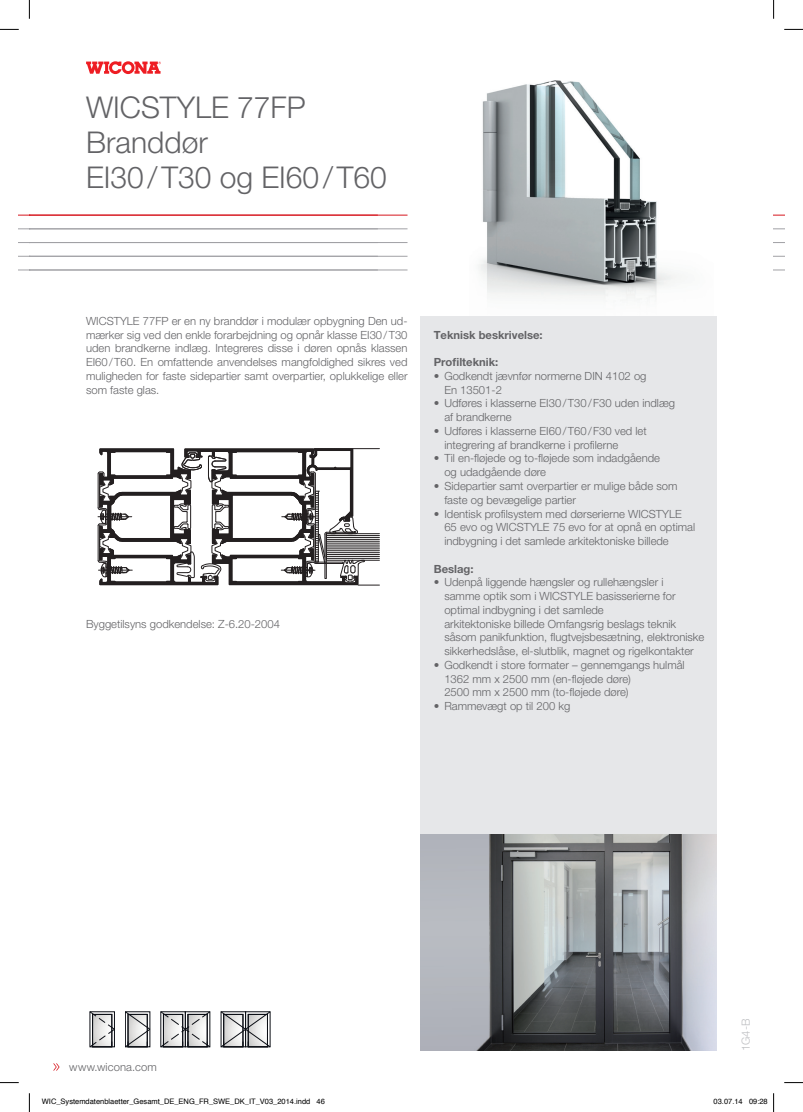
<style>
.page{position:relative;width:803px;height:1112px;background:#fff}
.page>*{position:absolute;margin:0;border:0;box-sizing:border-box;transform-origin:0 0}
.t1{font:300 30px/35px "Helvetica Neue LT Pro";color:#636366}
.t2{font:300 11.25px/13.8px "Helvetica Neue LT Pro";color:#636366}
.t3{font:700 11.25px "Helvetica Neue LT Pro";color:#636366}
.t4{font:300 11.25px "Helvetica Neue LT Pro";color:#bebfc2}
.t5{font:7.5px "Helvetica";color:#000}
</style>
<div class="page">
<svg style="left:86px;top:61px;width:75px;height:13px"></svg>
<img style="left:478px;top:80px;width:199px;height:220px">
<div style="left:420px;top:316px;width:297px;height:734px;background:#e6e7e9"></div>
<img style="left:420px;top:834px;width:297px;height:216px">
<svg style="left:90px;top:1011px;width:25px;height:35px"></svg>
<svg style="left:125px;top:1011px;width:25px;height:35px"></svg>
<svg style="left:160px;top:1011px;width:50px;height:35px"></svg>
<svg style="left:221px;top:1011px;width:49px;height:35px"></svg>
<svg style="left:98px;top:448px;width:281px;height:137px"></svg>
<svg style="left:53px;top:1063px;width:7px;height:7px"></svg>
<hr style="left:29px;top:215px;width:378px;height:1px;background:#d7171f">
<hr style="left:29px;top:228px;width:378px;height:1px;background:#a1a1a5">
<hr style="left:29px;top:242px;width:378px;height:1px;background:#a1a1a5">
<hr style="left:29px;top:256px;width:378px;height:1px;background:#a1a1a5">
<hr style="left:29px;top:269px;width:378px;height:1px;background:#a1a1a5">
<svg style="left:0;top:29px;width:19px;height:1px"></svg>
<svg style="left:784px;top:29px;width:19px;height:1px"></svg>
<svg style="left:0;top:1082px;width:19px;height:1px"></svg>
<svg style="left:784px;top:1082px;width:19px;height:1px"></svg>
<svg style="left:29px;top:0;width:1px;height:19px"></svg>
<svg style="left:29px;top:1093px;width:1px;height:18px"></svg>
<svg style="left:773px;top:0;width:1px;height:19px"></svg>
<svg style="left:773px;top:1093px;width:1px;height:18px"></svg>
<h1 class="t1" style="left:86px;top:89px;width:302px">WICSTYLE 77FP<br>Branddør<br>EI30 / T30 og EI60 / T60</h1>
<p class="t2" style="left:86px;top:314px;width:323px;text-align:justify">WICSTYLE 77FP er en ny branddør i modulær opbygning Den ud&shy;mærker sig ved den enkle forarbejdning og opnår klasse EI30 / T30 uden brandkerne indlæg. Integreres disse i døren opnås klassen EI60 / T60. En omfattende anvendelses mangfoldighed sikres ved muligheden for faste sidepartier samt overpartier, oplukkelige eller som faste glas.</p>
<p class="t2" style="left:86px;top:616px;width:195px">Byggetilsyns godkendelse: Z-6.20-2004</p>
<p class="t3" style="left:434px;top:327px;width:110px">Teknisk beskrivelse:</p>
<p class="t3" style="left:434px;top:355px;width:66px">Profilteknik:</p>
<p class="t2" style="left:444px;top:369px;width:204px;text-indent:-11px">• Godkendt jævnfør normerne DIN 4102 og<br>En 13501-2</p>
<p class="t2" style="left:444px;top:396px;width:232px;text-indent:-11px">• Udføres i klasserne EI30 / T30 / F30 uden indlæg af brandkerne</p>
<p class="t2" style="left:444px;top:424px;width:204px;text-indent:-11px">• Udføres i klasserne EI60 / T60 / F30 ved let integrering af brandkerne i profilerne</p>
<p class="t2" style="left:444px;top:451px;width:217px;text-indent:-11px">• Til en-fløjede og to-fløjede som indadgående og udadgående døre</p>
<p class="t2" style="left:444px;top:478px;width:234px;text-indent:-11px">• Sidepartier samt overpartier er mulige både som faste og bevægelige partier</p>
<p class="t2" style="left:444px;top:506px;width:252px;text-indent:-11px">• Identisk profilsystem med dørserierne WICSTYLE<br>65 evo og WICSTYLE 75 evo for at opnå en optimal indbygning i det samlede arkitektoniske billede</p>
<p class="t3" style="left:434px;top:561px;width:41px">Beslag:</p>
<p class="t2" style="left:444px;top:575px;width:262px;text-indent:-11px">• Udenpå liggende hængsler og rullehængsler i<br>samme optik som i WICSTYLE basisserierne for optimal indbygning i det samlede<br>arkitektoniske billede Omfangsrig beslags teknik såsom panikfunktion, flugtvejsbesætning, elektroniske sikkerhedslåse, el-slutblik, magnet og rigelkontakter</p>
<p class="t2" style="left:444px;top:657px;width:242px;text-indent:-11px">• Godkendt i store formater – gennemgangs hulmål<br>1362 mm x 2500 mm (en-fløjede døre)<br>2500 mm x 2500 mm (to-fløjede døre)</p>
<p class="t2" style="left:434px;top:698px;width:138px">• Rammevægt op til 200 kg</p>
<p class="t2" style="left:69px;top:1059px;width:89px">www.wicona.com</p>
<p class="t4" style="left:739px;top:1050px;width:33px;rotate:-90deg">1G4-B</p>
<p class="t5" style="left:42px;top:1095px;width:285px">WIC_Systemdatenblaetter_Gesamt_DE_ENG_FR_SWE_DK_IT_V03_2014.indd 46</p>
<p class="t5" style="left:713px;top:1095px;width:56px">03.07.14 09:28</p>
</div>
